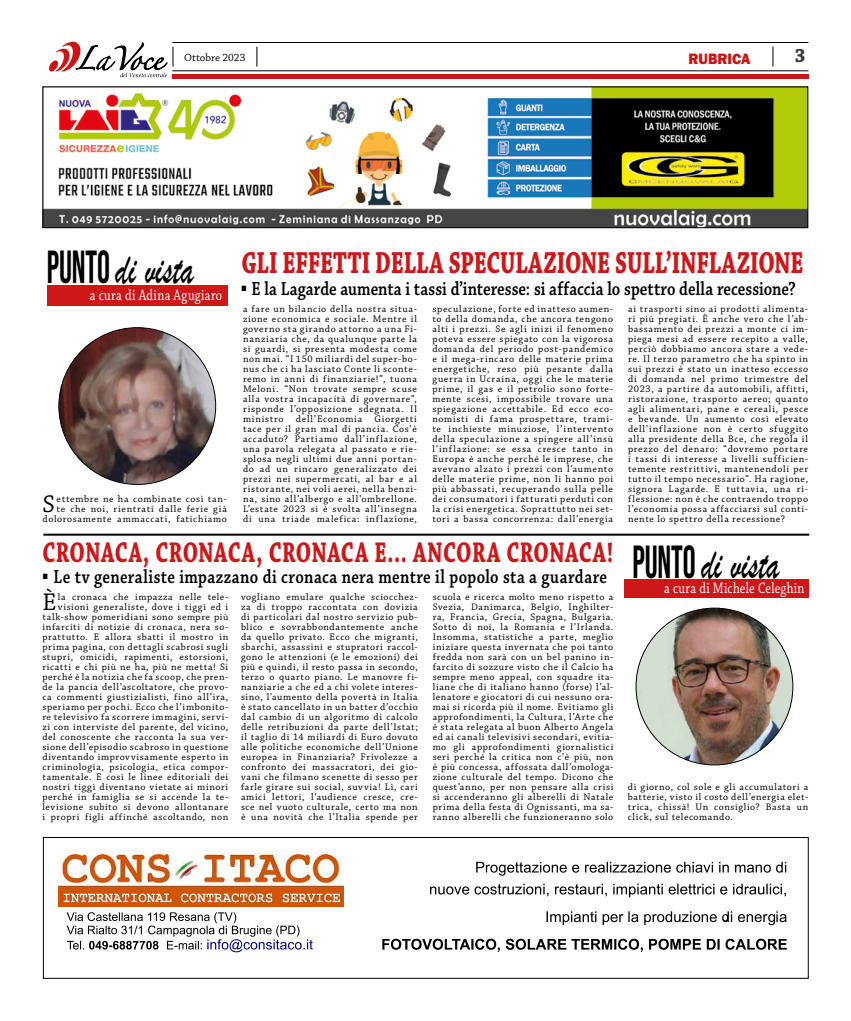
<style>
.page{position:relative;width:851px;height:1021px;background:#fff}
.page>*{position:absolute;margin:0;border:0;box-sizing:border-box;transform-origin:0 0}
.t1{font:46.1px "Brush Script";letter-spacing:-.005em;color:#000;scale:.7 1}
.t2{font:700 32px "Chaparral Pro";color:#cd1719;scale:.7 1}
.t3{font:700 30px "Chaparral Pro";letter-spacing:.02em;color:#cd1719;scale:.7 1}
.t4{font:25.4px "Chaparral Pro";color:#000}
.t5{font:600 20px "Chaparral Pro";letter-spacing:.015em;color:#000;scale:.81 1}
.t6{font:700 20px "Chaparral Pro";color:#3c3c3b;scale:.95 1}
.t7{font:16px "Chaparral Pro";letter-spacing:.03em;color:#fff;scale:.78 1}
.t8{font:800 15.4px "Franklin Gothic";letter-spacing:-.005em;color:#ca1517;scale:.95 1}
.t9{font:11px "Chaparral Pro";color:#000}
.t10{font:10px/10px "Chaparral Pro";letter-spacing:.06em;color:#000;text-align:justify}
.s1{font-family:"Bebas Neue";font-weight:400;font-size:46.1px;color:#000}
.s2{font-family:"Brush Script";font-weight:400;font-size:46.1px;color:#000}
.s3{font-family:"Arial";font-weight:700}
.s4{font-family:"Bebas Neue"}
</style>
<div class="page">
<div style="left:172px;top:74px;width:636px;height:5px;background:#ca1517"></div>
<hr style="left:172px;top:42px;width:636px;height:1px;background:#000">
<svg style="left:772px;top:47px;width:1px;height:19px"></svg>
<svg style="left:256px;top:47px;width:1px;height:20px"></svg>
<svg style="left:49px;top:41px;width:125px;height:36px"></svg>
<hr style="left:172px;top:70px;width:636px;height:1px;background:#000">
<img style="left:58px;top:850px;width:285px;height:56px">
<svg style="left:67px;top:912px;width:246px;height:40px"></svg>
<svg style="left:476px;top:861px;width:310px;height:14px"></svg>
<svg style="left:430px;top:883px;width:355px;height:14px"></svg>
<svg style="left:546px;top:911px;width:240px;height:14px"></svg>
<svg style="left:382px;top:938px;width:404px;height:13px"></svg>
<div style="left:43px;top:837px;width:765px;height:141px;border:1px solid #000"></div>
<img style="left:45px;top:89px;width:761px;height:137px">
<div style="left:43px;top:87px;width:765px;height:141px;border:1px solid #000"></div>
<div style="left:624px;top:579px;width:184px;height:18px;background:#cd1719"></div>
<hr style="left:43px;top:533px;width:766px;height:2px;background:#000">
<div style="left:47px;top:285px;width:180px;height:21px;background:#cd1719"></div>
<img style="left:636px;top:608px;width:156px;height:157px;border-radius:78px">
<img style="left:59px;top:328px;width:157px;height:156px;border-radius:78px">
<p class="t9" style="left:184px;top:52px;width:63px">Ottobre 2023</p>
<h3 class="t8" style="left:688px;top:49px;width:67px">RUBRICA</h3>
<h3 class="t6" style="left:794px;top:44px;width:13px">3</h3>
<h2 class="t2" style="left:47px;top:244px;width:1082px"><span class="s1">PUNTO</span> <span class="s2">di vista</span> GLI EFFETTI DELLA SPECULAZIONE SULL’INFLAZIONE</h2>
<h3 class="t5" style="left:241px;top:277px;width:686px"><span class="s3">▪</span> E la Lagarde aumenta i tassi d’interesse: si affaccia lo spettro della recessione?</h3>
<h3 class="t7" style="left:90px;top:286px;width:171px">a cura di Adina Agugiaro</h3>
<p class="t10" style="left:432px;top:304px;width:182px">speculazione, forte ed inatteso aumen&shy;to della domanda, che ancora tengono alti i prezzi. Se agli inizi il fenomeno poteva essere spiegato con la vigorosa domanda del periodo post-pandemico e il mega-rincaro delle materie prima energetiche, reso più pesante dalla guerra in Ucraina, oggi che le materie prime, il gas e il petrolio sono forte&shy;mente scesi, impossibile trovare una spiegazione accettabile. Ed ecco eco&shy;nomisti di fama prospettare, trami&shy;te inchieste minuziose, l’intervento della speculazione a spingere all’insù l’inflazione: se essa cresce tanto in Europa è anche perché le imprese, che avevano alzato i prezzi con l’aumento delle materie prime, non li hanno poi più abbassati, recuperando sulla pelle dei consumatori i fatturati perduti con la crisi energetica. Soprattutto nei set&shy;tori a bassa concorrenza: dall’energia</p>
<p class="t10" style="left:628px;top:304px;width:181px">ai trasporti sino ai prodotti alimenta&shy;ri più pregiati. È anche vero che l’ab&shy;bassamento dei prezzi a monte ci im&shy;piega mesi ad essere recepito a valle, perciò dobbiamo ancora stare a vede&shy;re. Il terzo parametro che ha spinto in sui prezzi è stato un inatteso eccesso di domanda nel primo trimestre del 2023, a partire da automobili, affitti, ristorazione, trasporto aereo; quanto agli alimentari, pane e cereali, pesce e bevande. Un aumento così elevato dell’inflazione non è certo sfuggito alla presidente della Bce, che regola il prezzo del denaro: “dovremo portare i tassi di interesse a livelli sufficien&shy;temente restrittivi, mantenendoli per tutto il tempo necessario”. Ha ragione, signora Lagarde. E tuttavia, una ri&shy;flessione: non è che contraendo troppo l’economia possa affacciarsi sul conti&shy;nente lo spettro della recessione?</p>
<p class="t10" style="left:243px;top:304px;width:175px">a fare un bilancio della nostra situa&shy;zione economica e sociale. Mentre il governo sta girando attorno a una Fi&shy;nanziaria che, da qualunque parte la si guardi, si presenta modesta come non mai. “I 150 miliardi del super-bo&shy;nus che ci ha lasciato Conte li sconte&shy;remo in anni di finanziarie!”, tuona Meloni. “Non trovate sempre scuse alla vostra incapacità di governare”, risponde l’opposizione sdegnata. Il ministro dell’Economia Giorgetti tace per il gran mal di pancia. Cos’è accaduto? Partiamo dall’inflazione, una parola relegata al passato e rie&shy;splosa negli ultimi due anni portan&shy;do ad un rincaro generalizzato dei prezzi nei supermercati, al bar e al ristorante, nei voli aerei, nella benzi&shy;na, sino all’albergo e all’ombrellone.<br>L’estate 2023 si è svolta all’insegna di una triade malefica: inflazione,</p>
<p class="t10" style="left:43px;top:494px;width:186px;text-align:right">ettembre ne ha combinate così tan-<br>te che noi, rientrati dalle ferie già dolorosamente ammaccati, fatichiamo</p>
<h3 class="t4" style="left:43px;top:489px;width:14px">S</h3>
<h3 class="t3" style="left:42px;top:535px;width:816px">CRONACA, CRONACA, CRONACA E… ANCORA CRONACA!</h3>
<h3 class="t5" style="left:42px;top:565px;width:698px"><span class="s3">▪</span> Le tv generaliste impazzano di cronaca nera mentre il popolo sta a guardare</h3>
<h3 class="t4" style="left:42px;top:588px;width:16px">È</h3>
<p class="t10" style="left:42px;top:592px;width:187px;text-align:right">la cronaca che impazza nelle tele&shy;visioni generaliste, dove i tiggì ed i talk-show pomeridiani sono sempre più infarciti di notizie di cronaca, nera so&shy;prattutto. E allora sbatti il mostro in prima pagina, con dettagli scabrosi sugli stupri, omicidi, rapimenti, estorsioni, ricatti e chi più ne ha, più ne metta! Si perché è la notizia che fa scoop, che pren&shy;de la pancia dell’ascoltatore, che provo&shy;ca commenti giustizialisti, fino all’ira, speriamo per pochi. Ecco che l’imbonito&shy;re televisivo fa scorrere immagini, servi&shy;zi con interviste del parente, del vicino, del conoscente che racconta la sua ver&shy;sione dell’episodio scabroso in questione diventando improvvisamente esperto in criminologia, psicologia, etica compor&shy;tamentale. E così le linee editoriali dei nostri tiggì diventano vietate ai minori perché in famiglia se si accende la te&shy;levisione subito si devono allontanare i propri figli affinché ascoltando, non</p>
<p class="t10" style="left:432px;top:592px;width:182px">scuola e ricerca molto meno rispetto a Svezia, Danimarca, Belgio, Inghilter&shy;ra, Francia, Grecia, Spagna, Bulgaria.<br>Sotto di noi, la Romania e l’Irlanda.<br>Insomma, statistiche a parte, meglio iniziare questa invernata che poi tanto fredda non sarà con un bel panino in&shy;farcito di sozzure visto che il Calcio ha sempre meno appeal, con squadre ita&shy;liane che di italiano hanno (forse) l’al&shy;lenatore e giocatori di cui nessuno ora&shy;mai si ricorda più il nome. Evitiamo gli approfondimenti, la Cultura, l’Arte che è stata relegata al buon Alberto Angela ed ai canali televisivi secondari, evitia&shy;mo gli approfondimenti giornalistici seri perché la critica non c’è più, non è più concessa, affossata dall’omologa&shy;zione culturale del tempo. Dicono che quest’anno, per non pensare alla crisi si accenderanno gli alberelli di Natale prima della festa di Ognissanti, ma sa&shy;ranno alberelli che funzioneranno solo</p>
<p class="t10" style="left:241px;top:592px;width:178px">vogliano emulare qualche sciocchez&shy;za di troppo raccontata con dovizia di particolari dal nostro servizio pub&shy;blico e sovrabbondantemente anche da quello privato. Ecco che migranti, sbarchi, assassini e stupratori raccol&shy;gono le attenzioni (e le emozioni) dei più e quindi, il resto passa in secondo, terzo o quarto piano. Le manovre fi&shy;nanziarie a che ed a chi volete interes&shy;sino, l’aumento della povertà in Italia è stato cancellato in un batter d’occhio dal cambio di un algoritmo di calcolo delle retribuzioni da parte dell’Istat; il taglio di 14 miliardi di Euro dovuto alle politiche economiche dell’Unione europea in Finanziaria? Frivolezze a confronto dei massacratori, dei gio&shy;vani che filmano scenette di sesso per farle girare sui social, suvvia! Lì, cari amici lettori, l’audience cresce, cre&shy;sce nel vuoto culturale, certo ma non è una novità che l’Italia spende per</p>
<h1 class="t1" style="left:632px;top:535px;width:211px"><span class="s4">PUNTO</span> di vista</h1>
<h3 class="t7" style="left:664px;top:579px;width:181px">a cura di Michele Celeghin</h3>
<p class="t10" style="left:627px;top:782px;width:182px">di giorno, col sole e gli accumulatori a batterie, visto il costo dell’energia elet&shy;trica, chissà! Un consiglio? Basta un click, sul telecomando.</p>
</div>
